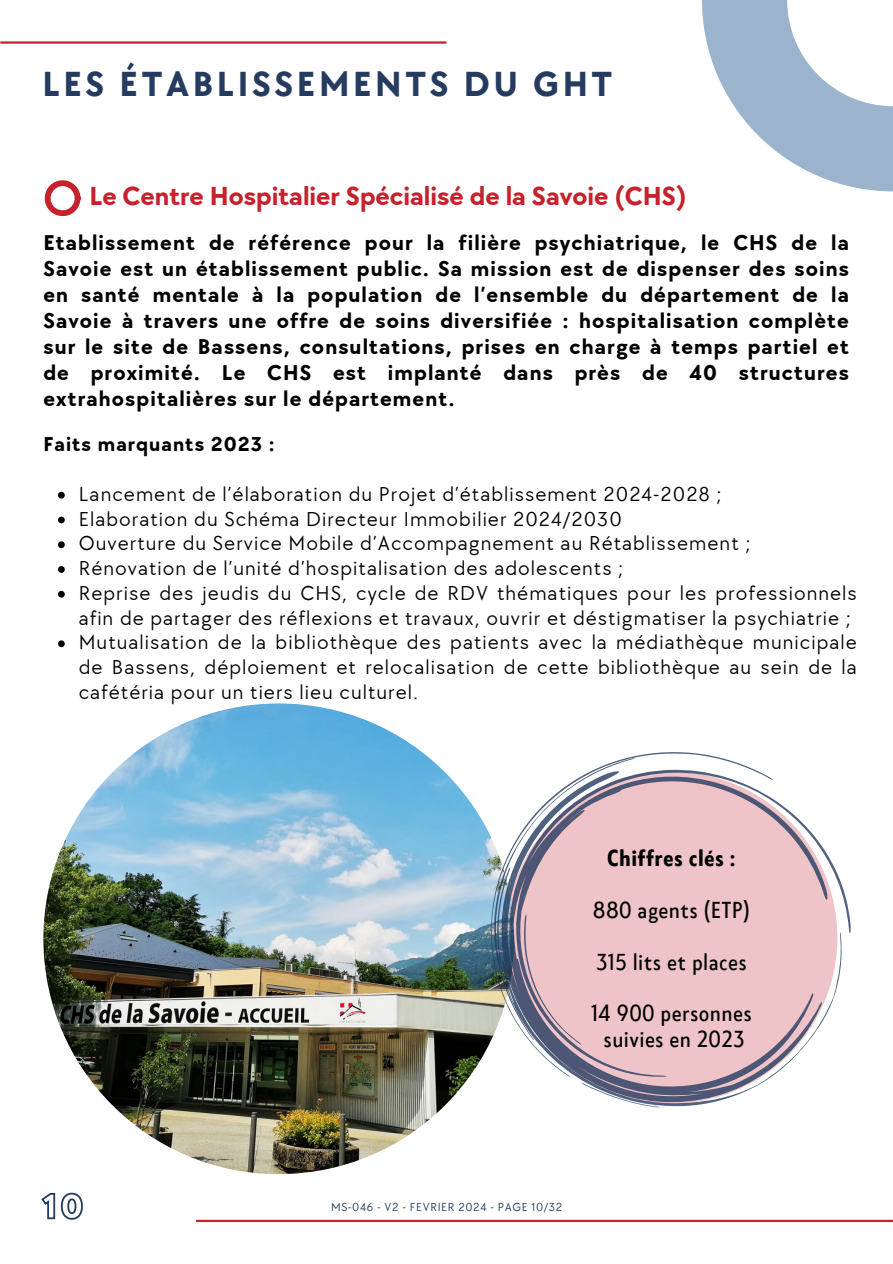
<style>
.page{position:relative;width:893px;height:1264px;background:#fff}
.page>*{position:absolute;margin:0;border:0;box-sizing:border-box;transform-origin:0 0}
.t1{font:700 36px "TT Chocolates";letter-spacing:.1em;color:#253b5f}
.t2{font:700 27px "TT Chocolates";color:#c6222d}
.t3{font:700 22.2px/25.8px "TT Chocolates";letter-spacing:.05em;color:#000;text-align:justify}
.t4{font:21.6px/25.8px "Klein Condensed";letter-spacing:.05em;color:#000;text-align:center}
.t5{font:700 21.6px "Klein Condensed";letter-spacing:.05em;color:#000}
.t6{font:20.85px/24.8px "TT Chocolates";letter-spacing:.05em;color:#000}
.t7{font:700 20.85px "TT Chocolates";letter-spacing:.05em;color:#000}
.t8{font:12px "TT Chocolates";letter-spacing:.05em;color:#253b5f}
</style>
<div class="page">
<svg style="left:44px;top:180px;width:36px;height:37px"></svg>
<img style="left:43px;top:703px;width:471px;height:471px;border-radius:50%">
<svg style="left:58px;top:492px;width:7px;height:6px"></svg>
<svg style="left:58px;top:516px;width:7px;height:7px"></svg>
<svg style="left:58px;top:541px;width:7px;height:7px"></svg>
<svg style="left:58px;top:566px;width:7px;height:7px"></svg>
<svg style="left:58px;top:591px;width:7px;height:6px"></svg>
<svg style="left:58px;top:640px;width:7px;height:7px"></svg>
<svg style="left:702px;top:0;width:190px;height:191px"></svg>
<hr style="left:197px;top:1219px;width:695px;height:2px;background:#c6222d">
<svg style="left:41px;top:1192px;width:42px;height:28px"></svg>
<hr style="left:1px;top:41px;width:444px;height:3px;background:#c6222d">
<svg style="left:773px;top:799px;width:77px;height:134px"></svg>
<svg style="left:491px;top:752px;width:282px;height:289px;fill:#eec4c8"></svg>
<svg style="left:493px;top:758px;width:142px;height:109px"></svg>
<svg style="left:493px;top:867px;width:349px;height:239px;fill:#eec4c8"></svg>
<p class="t1" style="left:43px;top:64px;width:571px">LES ÉTABLISSEMENTS DU GHT</p>
<p class="t2" style="left:89px;top:181px;width:598px">Le Centre Hospitalier Spécialisé de la Savoie (CHS)</p>
<h1 class="t3" style="left:43px;top:231px;width:807px">Etablissement de référence pour la filière psychiatrique, le CHS de la Savoie est un établissement public. Sa mission est de dispenser des soins en santé mentale à la population de l’ensemble du département de la Savoie à travers une offre de soins diversifiée : hospitalisation complète sur le site de Bassens, consultations, prises en charge à temps partiel et de proximité. Le CHS est implanté dans près de 40 structures extrahospitalières sur le département.</h1>
<p class="t7" style="left:43px;top:432px;width:233px">Faits marquants 2023 :</p>
<p class="t6" style="left:79px;top:482px;width:644px">Lancement de l’élaboration du Projet d’établissement 2024-2028 ;</p>
<p class="t6" style="left:79px;top:507px;width:544px">Elaboration du Schéma Directeur Immobilier 2024/2030</p>
<p class="t6" style="left:79px;top:531px;width:673px">Ouverture du Service Mobile d’Accompagnement au Rétablissement ;</p>
<p class="t6" style="left:79px;top:556px;width:546px">Rénovation de l’unité d’hospitalisation des adolescents ;</p>
<p class="t6" style="left:79px;top:581px;width:779px">Reprise des jeudis du CHS, cycle de RDV thématiques pour les professionnels afin de partager des réflexions et travaux, ouvrir et déstigmatiser la psychiatrie ;</p>
<h3 class="t6" style="left:79px;top:630px;width:779px;text-align:justify">Mutualisation de la bibliothèque des patients avec la médiathèque municipale de Bassens, déploiement et relocalisation de cette bibliothèque au sein de la cafétéria pour un tiers lieu culturel.</h3>
<h2 class="t5" style="left:607px;top:847px;width:129px">Chiffres clés :</h2>
<h3 class="t4" style="left:593px;top:898px;width:158px">880 agents (ETP)</h3>
<h3 class="t4" style="left:596px;top:950px;width:151px">315 lits et places</h3>
<p class="t4" style="left:591px;top:1002px;width:161px">14 900 personnes suivies en 2023</p>
<h4 class="t8" style="left:331px;top:1199px;width:233px">MS-046 - V2 - FEVRIER 2024 - PAGE 10/32</h4>
</div>
